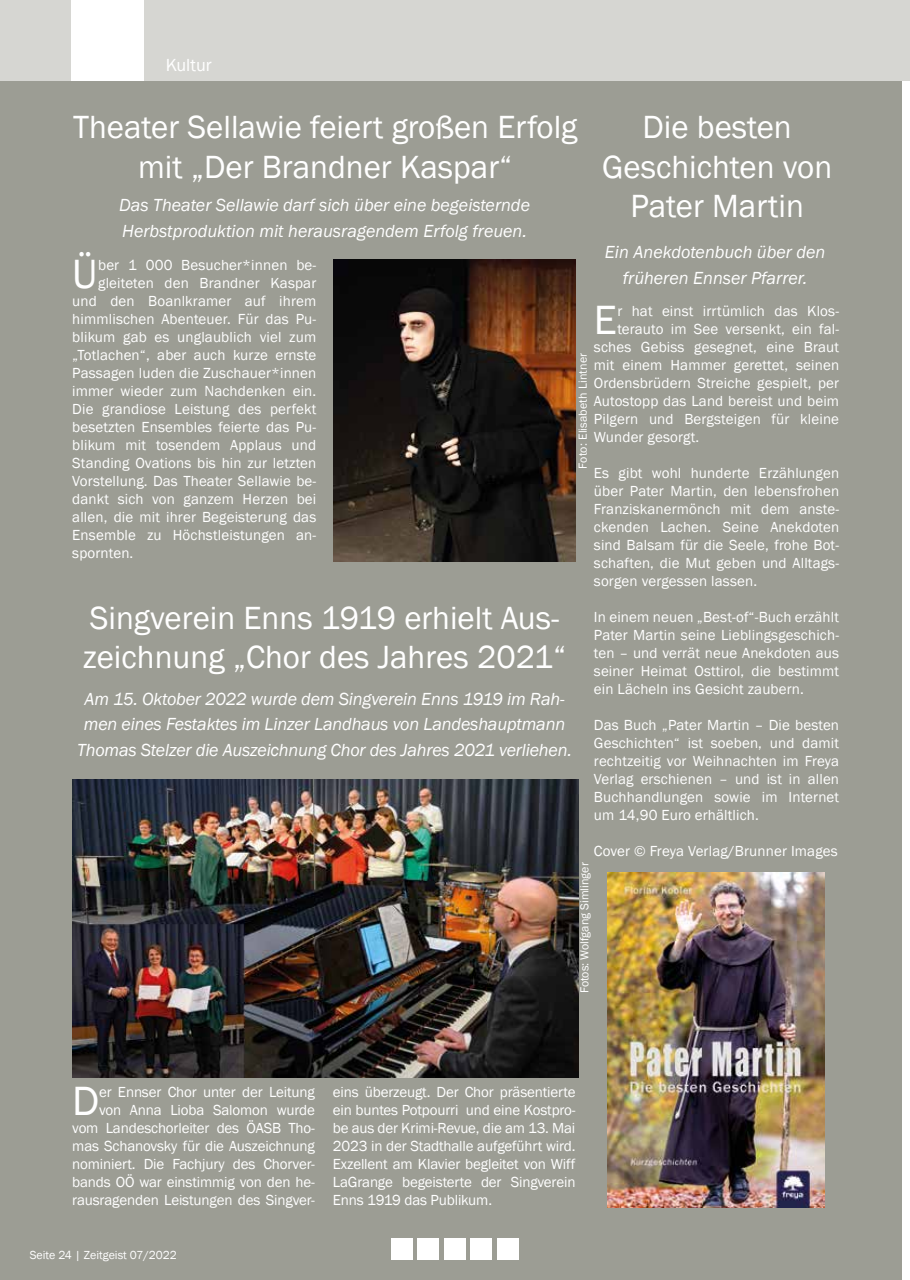
<style>
.page{position:relative;width:910px;height:1280px;background:#fff}
.page>*{position:absolute;margin:0;border:0;box-sizing:border-box;transform-origin:0 0}
.t1{font:42px "Franklin Gothic";color:#fff}
.t2{font:33px/39.6px "Franklin Gothic";color:#fff;text-align:center}
.t3{font:italic 18px/25.5px "Franklin Gothic";letter-spacing:-.01em;color:#fff;text-align:center}
.t4{font:18px "Franklin Gothic";color:#fff}
.t5{font:15px/18px "Franklin Gothic";letter-spacing:.01em;color:#fff;text-align:justify}
.t6{font:15px/18px "Franklin Gothic";letter-spacing:-.01em;color:#fff;text-align:right}
.t7{font:12px "Franklin Gothic";color:#fff}
</style>
<div class="page">
<div style="left:0;top:0;width:901px;height:1280px;background:#9c9d94"></div>
<div style="left:444px;top:1238px;width:21px;height:22px;background:#fff"></div>
<div style="left:418px;top:1238px;width:21px;height:22px;background:#fff"></div>
<div style="left:391px;top:1238px;width:21px;height:22px;background:#fff"></div>
<div style="left:471px;top:1238px;width:21px;height:22px;background:#fff"></div>
<div style="left:497px;top:1238px;width:21px;height:22px;background:#fff"></div>
<div style="left:0;top:0;width:910px;height:81px;background:#d6d6d2"></div>
<div style="left:71px;top:0;width:73px;height:81px;background:#fff"></div>
<img style="left:333px;top:259px;width:242px;height:302px">
<img style="left:72px;top:779px;width:506px;height:299px">
<img style="left:608px;top:873px;width:217px;height:335px">
<p class="t4" style="left:166px;top:54px;width:47px">Kultur</p>
<h2 class="t2" style="left:73px;top:108px;width:506px">Theater Sellawie feiert großen Erfolg mit „Der Brandner Kaspar“</h2>
<h2 class="t2" style="left:602px;top:108px;width:232px">Die besten<br>Geschichten von<br>Pater Martin</h2>
<p class="t3" style="left:605px;top:240px;width:222px">Ein Anekdotenbuch über den früheren Ennser Pfarrer.</p>
<h1 class="t1" style="left:594px;top:294px;width:25px">E</h1>
<p class="t5" style="left:617px;top:303px;width:223px">r hat einst irrtümlich das Klos-</p>
<p class="t3" style="left:119px;top:193px;width:412px;text-align:left">Das Theater Sellawie darf sich über eine begeisternde<br>Herbstproduktion mit herausragendem Erfolg freuen.</p>
<h1 class="t1" style="left:72px;top:248px;width:27px">Ü</h1>
<p class="t5" style="left:98px;top:256px;width:220px">ber 1 000 Besucher*innen be-</p>
<p class="t5" style="left:98px;top:274px;width:220px">gleiteten den Brandner Kaspar</p>
<p class="t5" style="left:72px;top:292px;width:246px">und den Boanlkramer auf ihrem</p>
<p class="t5" style="left:72px;top:310px;width:245px">himmlischen Abenteuer. Für das Pu-</p>
<p class="t5" style="left:72px;top:328px;width:245px">blikum gab es unglaublich viel zum</p>
<p class="t5" style="left:72px;top:346px;width:246px">„Totlachen“, aber auch kurze ernste</p>
<p class="t5" style="left:72px;top:364px;width:246px">Passagen luden die Zuschauer*innen</p>
<p class="t5" style="left:72px;top:382px;width:246px">immer wieder zum Nachdenken ein.</p>
<p class="t5" style="left:72px;top:400px;width:246px">Die grandiose Leistung des perfekt</p>
<p class="t5" style="left:72px;top:418px;width:245px">besetzten Ensembles feierte das Pu-</p>
<p class="t5" style="left:72px;top:436px;width:245px">blikum mit tosendem Applaus und</p>
<p class="t5" style="left:72px;top:454px;width:246px">Standing Ovations bis hin zur letzten</p>
<p class="t5" style="left:72px;top:472px;width:245px">Vorstellung. Das Theater Sellawie be-</p>
<p class="t5" style="left:72px;top:490px;width:246px">dankt sich von ganzem Herzen bei</p>
<p class="t5" style="left:72px;top:508px;width:246px">allen, die mit ihrer Begeisterung das</p>
<p class="t5" style="left:72px;top:526px;width:245px">Ensemble zu Höchstleistungen an-</p>
<p class="t5" style="left:72px;top:544px;width:63px">spornten.</p>
<p class="t5" style="left:617px;top:321px;width:223px">terauto im See versenkt, ein fal-</p>
<p class="t5" style="left:594px;top:339px;width:247px">sches Gebiss gesegnet, eine Braut</p>
<p class="t5" style="left:594px;top:357px;width:247px">mit einem Hammer gerettet, seinen</p>
<p class="t5" style="left:594px;top:375px;width:247px">Ordensbrüdern Streiche gespielt, per</p>
<p class="t5" style="left:594px;top:393px;width:247px">Autostopp das Land bereist und beim</p>
<p class="t5" style="left:594px;top:411px;width:247px">Pilgern und Bergsteigen für kleine</p>
<p class="t5" style="left:594px;top:429px;width:107px">Wunder gesorgt.</p>
<p class="t5" style="left:594px;top:465px;width:247px">Es gibt wohl hunderte Erzählungen über Pater Martin, den lebensfrohen Franziskanermönch mit dem anste&shy;ckenden Lachen. Seine Anekdoten sind Balsam für die Seele, frohe Bot&shy;schaften, die Mut geben und Alltags&shy;sorgen vergessen lassen.</p>
<p class="t5" style="left:594px;top:609px;width:247px">In einem neuen „Best-of“-Buch erzählt Pater Martin seine Lieblingsgeschich&shy;ten – und verrät neue Anekdoten aus seiner Heimat Osttirol, die bestimmt ein Lächeln ins Gesicht zaubern.</p>
<p class="t5" style="left:594px;top:717px;width:247px">Das Buch „Pater Martin – Die besten Geschichten“ ist soeben, und damit rechtzeitig vor Weihnachten im Freya Verlag erschienen – und ist in allen Buchhandlungen sowie im Internet um 14,90 Euro erhältlich.</p>
<p class="t5" style="left:594px;top:843px;width:245px">Cover © Freya Verlag/Brunner Images</p>
<p class="t7" style="left:575px;top:469px;width:117px;rotate:-90deg">Foto: Elisabeth Lintner</p>
<h2 class="t2" style="left:83px;top:599px;width:485px;text-align:left">Singverein Enns 1919 erhielt Aus&shy;zeichnung „Chor des Jahres 2021“</h2>
<p class="t3" style="left:77px;top:686px;width:496px">Am 15. Oktober 2022 wurde dem Singverein Enns 1919 im Rah&shy;men eines Festaktes im Linzer Landhaus von Landeshauptmann<br>Thomas Stelzer die Auszeichnung Chor des Jahres 2021 verliehen.</p>
<p class="t7" style="left:577px;top:993px;width:132px;rotate:-90deg">Fotos: Wolfgang Simlinger</p>
<p class="t6" style="left:72px;top:1083px;width:244px">er Ennser Chor unter der Leitung<br>von Anna Lioba Salomon wurde vom Landeschorleiter des ÖASB Tho&shy;mas Schanovsky für die Auszeichnung nominiert. Die Fachjury des Chorver&shy;bands OÖ war einstimmig von den he&shy;rausragenden Leistungen des Singver-</p>
<p class="t5" style="left:333px;top:1083px;width:244px">eins überzeugt. Der Chor präsentierte ein buntes Potpourri und eine Kostpro&shy;be aus der Krimi-Revue, die am 13. Mai 2023 in der Stadthalle aufgeführt wird.<br>Exzellent am Klavier begleitet von Wiff LaGrange begeisterte der Singverein Enns 1919 das Publikum.</p>
<h1 class="t1" style="left:72px;top:1074px;width:29px">D</h1>
<p class="t7" style="left:30px;top:1247px;width:149px">Seite 24 | Zeitgeist 07/2022</p>
</div>
